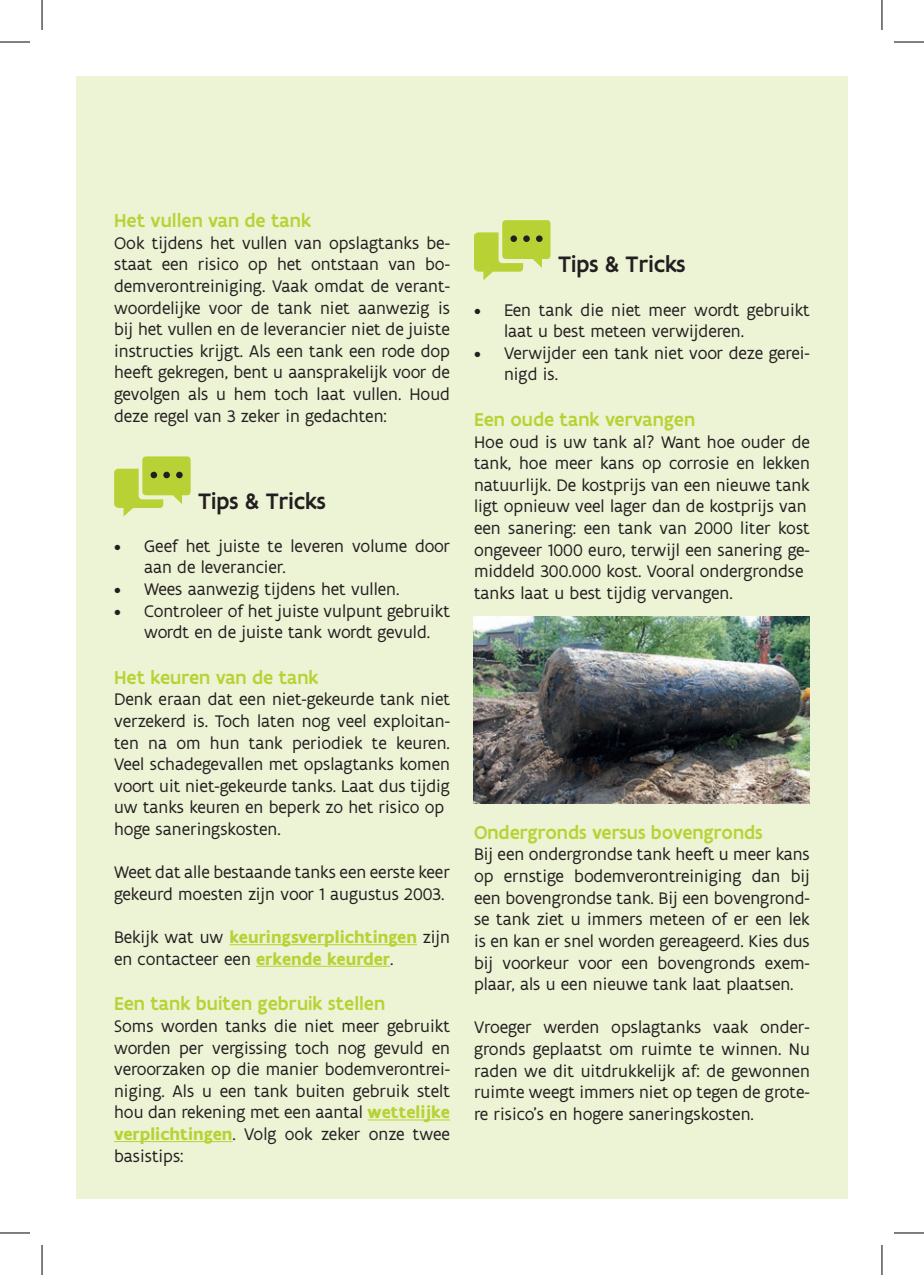
<style>
.page{position:relative;width:924px;height:1275px;background:#fff}
.page>*{position:absolute;margin:0;border:0;box-sizing:border-box;transform-origin:0 0}
.bodytekst{font:500 24px "Flanders Art Sans";color:#231f20}
.Titel_licht_groen{font:500 20px "Flanders Art Sans";color:#b8d235}
.bodytekst-2{font:18px/21.6px "Flanders Art Sans";color:#231f20;text-align:justify}
.Opsomming{font:18px/21.6px "Flanders Art Sans";color:#231f20}
.bodytekst-3{font:700 18px/21.6px "Flanders Art Sans";color:#b8d235}
.s1{font-weight:400;color:#231f20}
.s2{font-weight:700;color:#b8d235}
</style>
<div class="page">
<div style="left:76px;top:76px;width:771px;height:1123px;background:#edf3d5"></div>
<hr style="left:229px;top:944px;width:188px;height:1px;background:#b8d235">
<hr style="left:256px;top:966px;width:134px;height:1px;background:#b8d235">
<hr style="left:367px;top:1119px;width:83px;height:1px;background:#b8d235">
<hr style="left:114px;top:1141px;width:118px;height:1px;background:#b8d235">
<svg style="left:114px;top:456px;width:76px;height:60px"></svg>
<svg style="left:474px;top:220px;width:76px;height:60px"></svg>
<img style="left:473px;top:616px;width:336px;height:187px">
<hr style="left:0;top:42px;width:30px;height:1px;background:#000">
<hr style="left:893px;top:42px;width:30px;height:1px;background:#000">
<hr style="left:0;top:1232px;width:30px;height:1px;background:#000">
<hr style="left:893px;top:1232px;width:30px;height:1px;background:#000">
<hr style="left:42px;top:0;width:1px;height:30px;background:#000">
<hr style="left:42px;top:1245px;width:1px;height:30px;background:#000">
<hr style="left:881px;top:0;width:1px;height:30px;background:#000">
<hr style="left:881px;top:1245px;width:1px;height:30px;background:#000">
<p class="Titel_licht_groen" style="left:114px;top:208px;width:198px">Het vullen van de tank</p>
<p class="bodytekst-2" style="left:114px;top:232px;width:337px">Ook tijdens het vullen van opslagtanks be&shy;staat een risico op het ontstaan van bo&shy;demverontreiniging. Vaak omdat de verant&shy;woordelijke voor de tank niet aanwezig is bij het vullen en de leverancier niet de juiste instructies krijgt. Als een tank een rode dop heeft gekregen, bent u aansprakelijk voor de</p>
<p class="bodytekst-2" style="left:114px;top:384px;width:337px">gevolgen als u hem toch laat vullen. Houd deze regel van 3 zeker in gedachten:</p>
<p class="bodytekst" style="left:198px;top:486px;width:129px">Tips &amp; Tricks</p>
<p class="Opsomming" style="left:144px;top:535px;width:307px;text-indent:-30px">• Geef het juiste te leveren volume door aan de leverancier.</p>
<p class="Opsomming" style="left:114px;top:578px;width:287px">• Wees aanwezig tijdens het vullen.</p>
<p class="Opsomming" style="left:114px;top:600px;width:337px;text-align:center">• Controleer of het juiste vulpunt gebruikt wordt en de juiste tank wordt gevuld.</p>
<p class="Titel_licht_groen" style="left:114px;top:665px;width:206px">Het keuren van de tank</p>
<p class="bodytekst-2" style="left:114px;top:689px;width:337px">Denk eraan dat een niet-gekeurde tank niet verzekerd is. Toch laten nog veel exploitan&shy;ten na om hun tank periodiek te keuren.<br>Veel schadegevallen met opslagtanks komen voort uit niet-gekeurde tanks. Laat dus tijdig</p>
<p class="bodytekst-2" style="left:114px;top:797px;width:331px">uw tanks keuren en beperk zo het risico op</p>
<p class="bodytekst-2" style="left:114px;top:818px;width:168px">hoge saneringskosten.</p>
<p class="bodytekst-2" style="left:114px;top:862px;width:337px">Weet dat alle bestaande tanks een eerste keer gekeurd moesten zijn voor 1 augustus 2003.</p>
<p class="bodytekst-3" style="left:114px;top:926px;width:337px"><span class="s1">Bekijk wat uw</span> keuringsverplichtingen <span class="s1">zijn en contacteer een</span> erkende keurder<span class="s1">.</span></p>
<p class="Titel_licht_groen" style="left:114px;top:991px;width:272px">Een tank buiten gebruik stellen</p>
<p class="bodytekst-2" style="left:114px;top:1015px;width:337px">Soms worden tanks die niet meer gebruikt worden per vergissing toch nog gevuld en veroorzaken op die manier bodemverontrei&shy;niging. Als u een tank buiten gebruik stelt hou dan rekening met een aantal <span class="s2">wettelijke</span></p>
<p class="bodytekst-2" style="left:114px;top:1123px;width:337px"><span class="s2">verplichtingen</span>. Volg ook zeker onze twee basistips:</p>
<p class="bodytekst" style="left:558px;top:249px;width:129px">Tips &amp; Tricks</p>
<p class="Opsomming" style="left:504px;top:299px;width:307px;text-indent:-30px">• Een tank die niet meer wordt gebruikt laat u best meteen verwijderen.</p>
<p class="Opsomming" style="left:504px;top:342px;width:307px;text-indent:-30px">• Verwijder een tank niet voor deze gerei&shy;nigd is.</p>
<p class="Titel_licht_groen" style="left:474px;top:407px;width:223px">Een oude tank vervangen</p>
<p class="bodytekst-2" style="left:474px;top:431px;width:337px">Hoe oud is uw tank al? Want hoe ouder de tank, hoe meer kans op corrosie en lekken natuurlijk. De kostprijs van een nieuwe tank</p>
<p class="bodytekst-2" style="left:474px;top:496px;width:334px">ligt opnieuw veel lager dan de kostprijs van</p>
<p class="bodytekst-2" style="left:474px;top:517px;width:337px">een sanering: een tank van 2000 liter kost ongeveer 1000 euro, terwijl een sanering ge&shy;middeld 300.000 kost. Vooral ondergrondse</p>
<p class="bodytekst-2" style="left:474px;top:582px;width:260px">tanks laat u best tijdig vervangen.</p>
<p class="Titel_licht_groen" style="left:474px;top:820px;width:290px">Ondergronds versus bovengronds</p>
<p class="bodytekst-2" style="left:474px;top:844px;width:337px">Bij een ondergrondse tank heeft u meer kans</p>
<p class="bodytekst-2" style="left:474px;top:865px;width:337px">op ernstige bodemverontreiniging dan bij een bovengrondse tank. Bij een bovengrond&shy;se tank ziet u immers meteen of er een lek is en kan er snel worden gereageerd. Kies dus</p>
<p class="bodytekst-2" style="left:474px;top:952px;width:337px">bij voorkeur voor een bovengronds exem&shy;plaar, als u een nieuwe tank laat plaatsen.</p>
<p class="bodytekst-2" style="left:474px;top:1017px;width:337px">Vroeger werden opslagtanks vaak onder&shy;gronds geplaatst om ruimte te winnen. Nu raden we dit uitdrukkelijk af: de gewonnen ruimte weegt immers niet op tegen de grote&shy;re risico’s en hogere saneringskosten.</p>
</div>
